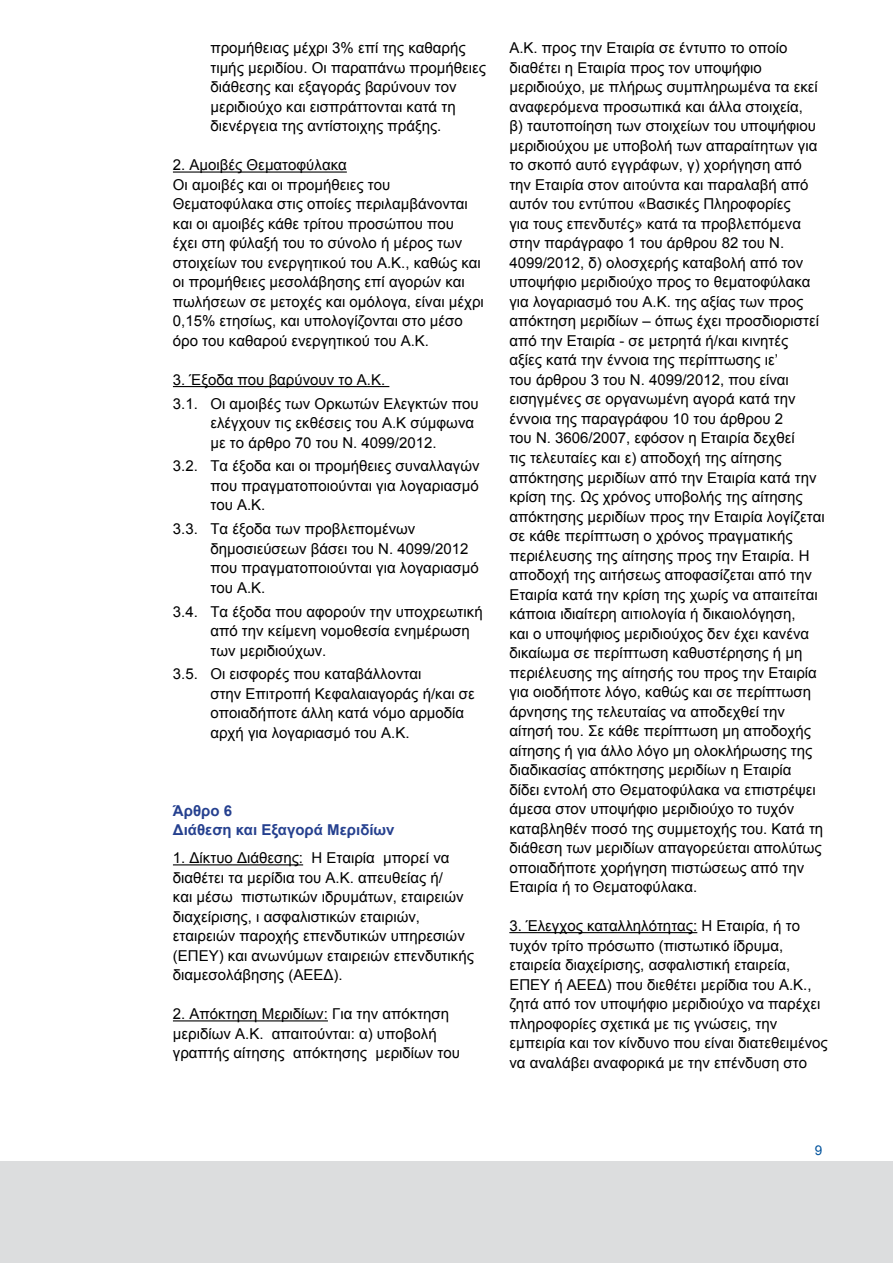
<style>
.page{position:relative;width:893px;height:1263px;background:#fff}
.page>*{position:absolute;margin:0;border:0;box-sizing:border-box;transform-origin:0 0}
.t1{font:15px/19.5px "Arial";color:#000}
.t2{font:700 15px/19.5px "Arial";color:#25408f}
.t3{font:13.5px "Arial";color:#00529c}
</style>
<div class="page">
<hr style="left:173px;top:171px;width:174px;height:2px;background:#000">
<hr style="left:173px;top:386px;width:216px;height:1px;background:#000">
<hr style="left:173px;top:864px;width:130px;height:1px;background:#000">
<hr style="left:173px;top:1020px;width:155px;height:1px;background:#000">
<hr style="left:509px;top:932px;width:188px;height:1px;background:#000">
<div style="left:0;top:1161px;width:893px;height:102px;background:#dcddde"></div>
<p class="t1" style="left:210px;top:39px;width:277px">προμήθειας μέχρι 3% επί της καθαρής τιμής μεριδίου. Οι παραπάνω προμήθειες διάθεσης και εξαγοράς βαρύνουν τον μεριδιούχο και εισπράττονται κατά τη διενέργεια της αντίστοιχης πράξης.</p>
<p class="t1" style="left:173px;top:156px;width:313px">2. Αμοιβές Θεματοφύλακα<br>Οι αμοιβές και οι προμήθειες του Θεματοφύλακα στις οποίες περιλαμβάνονται και οι αμοιβές κάθε τρίτου προσώπου που<br>έχει στη φύλαξή του το σύνολο ή μέρος των στοιχείων του ενεργητικού του Α.Κ., καθώς και οι προμήθειες μεσολάβησης επί αγορών και πωλήσεων σε μετοχές και ομόλογα, είναι μέχρι 0,15% ετησίως, και υπολογίζονται στο μέσο όρο του καθαρού ενεργητικού του Α.Κ.</p>
<p class="t1" style="left:173px;top:368px;width:307px;line-height:23.7px">3. Έξοδα που βαρύνουν το Α.Κ.<br>3.1. Οι αμοιβές των Ορκωτών Ελεγκτών που</p>
<p class="t1" style="left:210px;top:413px;width:265px">ελέγχουν τις εκθέσεις του Α.Κ σύμφωνα με το άρθρο 70 του Ν. 4099/2012.</p>
<p class="t1" style="left:210px;top:457px;width:271px;text-align:justify;text-indent:-38px">3.2. Τα έξοδα και οι προμήθειες συναλλαγών που πραγματοποιούνται για λογαριασμό του Α.Κ.</p>
<p class="t1" style="left:210px;top:519px;width:270px;text-indent:-38px">3.3. Τα έξοδα των προβλεπομένων δημοσιεύσεων βάσει του Ν. 4099/2012 που πραγματοποιούνται για λογαριασμό του Α.Κ.</p>
<p class="t1" style="left:210px;top:602px;width:274px;text-indent:-38px">3.4. Τα έξοδα που αφορούν την υποχρεωτική από την κείμενη νομοθεσία ενημέρωση των μεριδιούχων.</p>
<p class="t1" style="left:210px;top:664px;width:266px;text-indent:-38px">3.5. Οι εισφορές που καταβάλλονται<br>στην Επιτροπή Κεφαλαιαγοράς ή/και σε οποιαδήποτε άλλη κατά νόμο αρμοδία αρχή για λογαριασμό του Α.Κ.</p>
<p class="t2" style="left:173px;top:801px;width:223px">Άρθρο 6<br>Διάθεση και Εξαγορά Μεριδίων</p>
<p class="t1" style="left:173px;top:848px;width:302px">1. Δίκτυο Διάθεσης: Η Εταιρία μπορεί να διαθέτει τα μερίδια του Α.Κ. απευθείας ή/<br>και μέσω πιστωτικών ιδρυμάτων, εταιρειών διαχείρισης, ι ασφαλιστικών εταιριών, εταιρειών παροχής επενδυτικών υπηρεσιών (ΕΠΕΥ) και ανωνύμων εταιρειών επενδυτικής διαμεσολάβησης (ΑΕΕΔ).</p>
<p class="t1" style="left:173px;top:1004px;width:289px">2. Απόκτηση Μεριδίων: Για την απόκτηση μεριδίων Α.Κ. απαιτούνται: α) υποβολή γραπτής αίτησης απόκτησης μεριδίων του</p>
<p class="t1" style="left:509px;top:39px;width:317px">Α.Κ. προς την Εταιρία σε έντυπο το οποίο διαθέτει η Εταιρία προς τον υποψήφιο μεριδιούχο, με πλήρως συμπληρωμένα τα εκεί αναφερόμενα προσωπικά και άλλα στοιχεία,<br>β) ταυτοποίηση των στοιχείων του υποψήφιου μεριδιούχου με υποβολή των απαραίτητων για το σκοπό αυτό εγγράφων, γ) χορήγηση από την Εταιρία στον αιτούντα και παραλαβή από αυτόν του εντύπου «Βασικές Πληροφορίες<br>για τους επενδυτές» κατά τα προβλεπόμενα στην παράγραφο 1 του άρθρου 82 του Ν.<br>4099/2012, δ) ολοσχερής καταβολή από τον υποψήφιο μεριδιούχο προς το θεματοφύλακα για λογαριασμό του Α.Κ. της αξίας των προς απόκτηση μεριδίων – όπως έχει προσδιοριστεί από την Εταιρία - σε μετρητά ή/και κινητές<br>αξίες κατά την έννοια της περίπτωσης ιε’<br>του άρθρου 3 του Ν. 4099/2012, που είναι εισηγμένες σε οργανωμένη αγορά κατά την έννοια της παραγράφου 10 του άρθρου 2<br>του Ν. 3606/2007, εφόσον η Εταιρία δεχθεί<br>τις τελευταίες και ε) αποδοχή της αίτησης απόκτησης μεριδίων από την Εταιρία κατά την κρίση της. Ως χρόνος υποβολής της αίτησης απόκτησης μεριδίων προς την Εταιρία λογίζεται σε κάθε περίπτωση ο χρόνος πραγματικής περιέλευσης της αίτησης προς την Εταιρία. Η αποδοχή της αιτήσεως αποφασίζεται από την Εταιρία κατά την κρίση της χωρίς να απαιτείται κάποια ιδιαίτερη αιτιολογία ή δικαιολόγηση,<br>και ο υποψήφιος μεριδιούχος δεν έχει κανένα δικαίωμα σε περίπτωση καθυστέρησης ή μη περιέλευσης της αίτησής του προς την Εταιρία για οιοδήποτε λόγο, καθώς και σε περίπτωση άρνησης της τελευταίας να αποδεχθεί την αίτησή του. Σε κάθε περίπτωση μη αποδοχής αίτησης ή για άλλο λόγο μη ολοκλήρωσης της διαδικασίας απόκτησης μεριδίων η Εταιρία δίδει εντολή στο Θεματοφύλακα να επιστρέψει άμεσα στον υποψήφιο μεριδιούχο το τυχόν καταβληθέν ποσό της συμμετοχής του. Κατά τη διάθεση των μεριδίων απαγορεύεται απολύτως οποιαδήποτε χορήγηση πιστώσεως από την Εταιρία ή το Θεματοφύλακα.</p>
<p class="t1" style="left:509px;top:916px;width:320px">3. Έλεγχος καταλληλότητας: Η Εταιρία, ή το τυχόν τρίτο πρόσωπο (πιστωτικό ίδρυμα, εταιρεία διαχείρισης, ασφαλιστική εταιρεία, ΕΠΕΥ ή ΑΕΕΔ) που διεθέτει μερίδια του Α.Κ., ζητά από τον υποψήφιο μεριδιούχο να παρέχει πληροφορίες σχετικά με τις γνώσεις, την εμπειρία και τον κίνδυνο που είναι διατεθειμένος να αναλάβει αναφορικά με την επένδυση στο</p>
<p class="t3" style="left:815px;top:1141px;width:9px">9</p>
</div>
